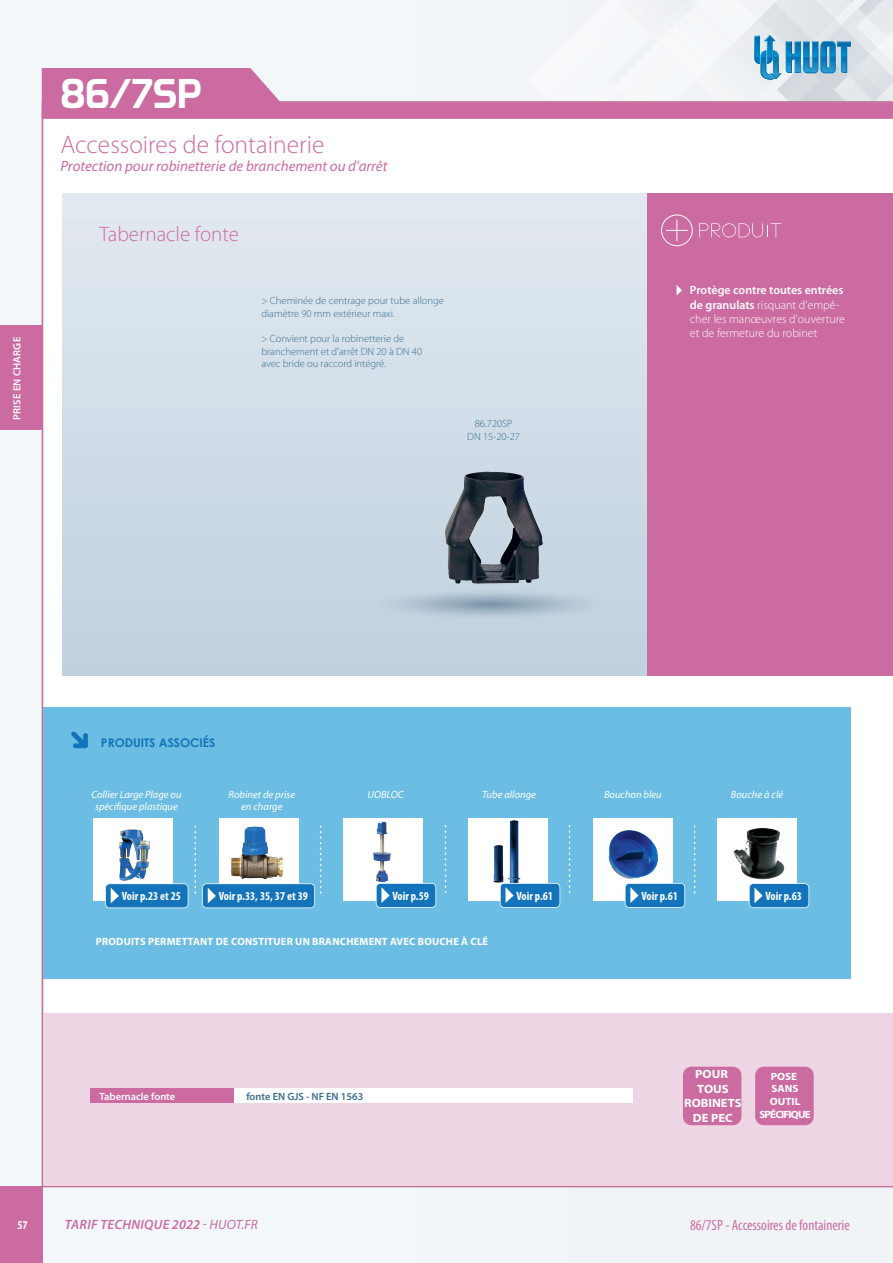
<style>
.page{position:relative;width:893px;height:1263px;background:#f2f7f9}
.page>*{position:absolute;margin:0;border:0;box-sizing:border-box;transform-origin:0 0}
.t1{font:40.5px "Prototype";color:#fff}
.t2{font:300 25.5px "Myriad Pro";color:#cb6ba1}
.t3{font:300 21px "Myriad Pro";color:#cb6ba1}
.t4{font:italic 15px "Myriad Pro";color:#cb6ba1}
.t5{font:condensed 15px "Myriad Pro";color:#cb6ba1}
.t6{font:italic 600 13.5px "Myriad Pro";letter-spacing:.02em;color:#cb6ba1}
.t7{font:300 12px/14.4px "Myriad Pro";color:#fff}
.t8{font:700 condensed 12px "Myriad Pro";color:#fff}
.t9{font:700 12px/14.4px "Myriad Pro";color:#fff;text-align:center;scale:1.06 1}
.t10{font:700 12px "Century Gothic";color:#1374bb}
.t11{font:300 10.5px/12.6px "Myriad Pro";color:#386e8f}
.t12{font:italic 10.5px/12px "Myriad Pro";color:#fff;text-align:center}
.t13{font:700 10.5px "Myriad Pro";letter-spacing:.02em;color:#fff}
.t14{font:700 10.5px/12.6px "Myriad Pro";color:#fff;text-align:center;scale:1.06 1}
.t15{font:600 10.5px "Myriad Pro";color:#386e8f}
.t16{font:600 10.5px "Myriad Pro";color:#fff}
.t17{font:600 10.5px "Myriad Pro";letter-spacing:.02em;color:#fff}
.s1{font-weight:600}
.s2{font-weight:400}
</style>
<div class="page">
<img style="left:746px;top:0;width:137px;height:101px">
<img style="left:835px;top:25px;width:22px;height:51px">
<img style="left:857px;top:67px;width:7px;height:26px">
<img style="left:851px;top:37px;width:13px;height:30px">
<div style="left:775px;top:0;width:60px;height:35px;background:#e0e5e9"></div>
<img style="left:746px;top:87px;width:22px;height:14px">
<img style="left:864px;top:5px;width:29px;height:96px">
<img style="left:867px;top:97px;width:20px;height:4px">
<img style="left:887px;top:77px;width:6px;height:24px">
<img style="left:891px;top:81px;width:2px;height:20px">
<div style="left:0;top:1186px;width:43px;height:77px;background:#cb6ba1"></div>
<div style="left:42px;top:101px;width:851px;height:1086px;background:#fff"></div>
<div style="left:42px;top:102px;width:851px;height:17px;background:#cb6ba1"></div>
<svg style="left:754px;top:35px;width:97px;height:45px"></svg>
<div style="left:0;top:325px;width:43px;height:104px;background:#cb6ba1"></div>
<div style="left:42px;top:68px;width:239px;height:34px;background:#cb6ba1"></div>
<div style="left:43px;top:1013px;width:850px;height:172px;background:#eed5e3"></div>
<div style="left:90px;top:1089px;width:144px;height:14px;background:#cb6ba1"></div>
<div style="left:234px;top:1089px;width:398px;height:14px;background:#fff"></div>
<div style="left:62px;top:193px;width:827px;height:482px;background:linear-gradient(to bottom,#e3e9f0,#bfd0df)"></div>
<div style="left:647px;top:193px;width:246px;height:482px;background:#cb6ba1"></div>
<div style="left:661px;top:215px;width:32px;height:31px;border:1px solid #fff;border-radius:50%"></div>
<svg style="left:666px;top:220px;width:21px;height:21px"></svg>
<svg style="left:699px;top:223px;width:82px;height:14px"></svg>
<svg style="left:677px;top:285px;width:5px;height:10px"></svg>
<img style="left:445px;top:472px;width:98px;height:112px">
<div style="left:43px;top:707px;width:808px;height:272px;background:#6bbde3"></div>
<div style="left:344px;top:818px;width:79px;height:83px;background:#fff"></div>
<div style="left:219px;top:818px;width:80px;height:83px;background:#fff"></div>
<div style="left:94px;top:818px;width:79px;height:83px;background:#fff"></div>
<svg style="left:194px;top:826px;width:2px;height:67px"></svg>
<svg style="left:445px;top:826px;width:1px;height:66px"></svg>
<div style="left:468px;top:818px;width:79px;height:83px;background:#fff"></div>
<svg style="left:500px;top:883px;width:60px;height:25px"></svg>
<div style="left:593px;top:818px;width:79px;height:83px;background:#fff"></div>
<svg style="left:625px;top:883px;width:60px;height:25px"></svg>
<svg style="left:569px;top:826px;width:1px;height:66px"></svg>
<div style="left:717px;top:818px;width:79px;height:83px;background:#fff"></div>
<svg style="left:749px;top:883px;width:60px;height:25px"></svg>
<svg style="left:694px;top:826px;width:1px;height:67px"></svg>
<img style="left:119px;top:830px;width:31px;height:51px">
<svg style="left:105px;top:883px;width:83px;height:25px;background:#2c83c2"></svg>
<svg style="left:202px;top:826px;width:119px;height:82px"></svg>
<svg style="left:377px;top:821px;width:5px;height:12px"></svg>
<img style="left:231px;top:826px;width:23px;height:53px">
<img style="left:733px;top:828px;width:52px;height:52px">
<img style="left:608px;top:830px;width:50px;height:49px">
<img style="left:494px;top:820px;width:26px;height:63px">
<svg style="left:376px;top:883px;width:60px;height:25px"></svg>
<img style="left:374px;top:590px;width:232px;height:29px">
<div style="left:683px;top:1067px;width:58px;height:58px;background:#cb6ba1;border-radius:9px"></div>
<div style="left:755px;top:1067px;width:59px;height:58px;background:#cb6ba1;border-radius:9px"></div>
<svg style="left:71px;top:731px;width:17px;height:17px"></svg>
<h1 class="t1" style="left:61px;top:70px;width:142px">86/7SP</h1>
<h2 class="t2" style="left:61px;top:131px;width:265px">Accessoires de fontainerie</h2>
<h3 class="t4" style="left:61px;top:157px;width:328px">Protection pour robinetterie de branchement ou d'arrêt</h3>
<p class="t17" style="left:10px;top:420px;width:85px;rotate:-90deg">PRISE EN CHARGE</p>
<h3 class="t3" style="left:99px;top:223px;width:141px">Tabernacle fonte</h3>
<p class="t11" style="left:261px;top:295px;width:184px">&gt; Cheminée de centrage pour tube allonge diamètre 90 mm extérieur maxi.</p>
<p class="t11" style="left:261px;top:332px;width:162px">&gt; Convient pour la robinetterie de branchement et d'arrêt DN 20 à DN 40 avec bride ou raccord intégré.</p>
<p class="t11" style="left:467px;top:418px;width:54px;text-align:center">86.720SP<br>DN 15-20-27</p>
<p class="t7" style="left:690px;top:283px;width:157px"><span class="s1">Protège contre toutes entrées de granulats</span> risquant d'empê&shy;cher les manœuvres d'ouverture et de fermeture du robinet</p>
<p class="t10" style="left:101px;top:733px;width:116px">PRODUITS ASSOCIÉS</p>
<p class="t12" style="left:91px;top:789px;width:92px">Collier Large Plage ou spécifique plastique</p>
<p class="t12" style="left:229px;top:789px;width:68px">Robinet de prise en charge</p>
<p class="t12" style="left:368px;top:789px;width:37px">UOBLOC</p>
<p class="t12" style="left:482px;top:788px;width:55px">Tube allonge</p>
<p class="t12" style="left:604px;top:788px;width:59px">Bouchon bleu</p>
<p class="t12" style="left:731px;top:789px;width:54px">Bouche à clé</p>
<p class="t8" style="left:122px;top:889px;width:61px">Voir p.23 et 25</p>
<p class="t8" style="left:219px;top:889px;width:91px">Voir p.33, 35, 37 et 39</p>
<p class="t8" style="left:392px;top:888px;width:38px">Voir p.59</p>
<p class="t8" style="left:765px;top:888px;width:38px">Voir p.63</p>
<p class="t8" style="left:516px;top:888px;width:38px">Voir p.61</p>
<p class="t8" style="left:641px;top:888px;width:38px">Voir p.61</p>
<p class="t13" style="left:96px;top:934px;width:394px">PRODUITS PERMETTANT DE CONSTITUER UN BRANCHEMENT AVEC BOUCHE À CLÉ</p>
<p class="t16" style="left:99px;top:1090px;width:77px">Tabernacle fonte</p>
<p class="t15" style="left:246px;top:1090px;width:119px">fonte EN GJS - NF EN 1563</p>
<p class="t9" style="left:684px;top:1067px;width:56px">POUR<br>TOUS<br>ROBINETS<br>DE PEC</p>
<p class="t14" style="left:759px;top:1069px;width:50px">POSE<br>SANS<br>OUTIL<br>SPÉCIFIQUE</p>
<p class="t8" style="left:17px;top:1217px;width:12px">57</p>
<p class="t6" style="left:65px;top:1216px;width:195px">TARIF TECHNIQUE 2022 <span class="s2">- HUOT.FR</span></p>
<h3 class="t5" style="left:690px;top:1216px;width:161px">86/7SP - Accessoires de fontainerie</h3>
</div>
